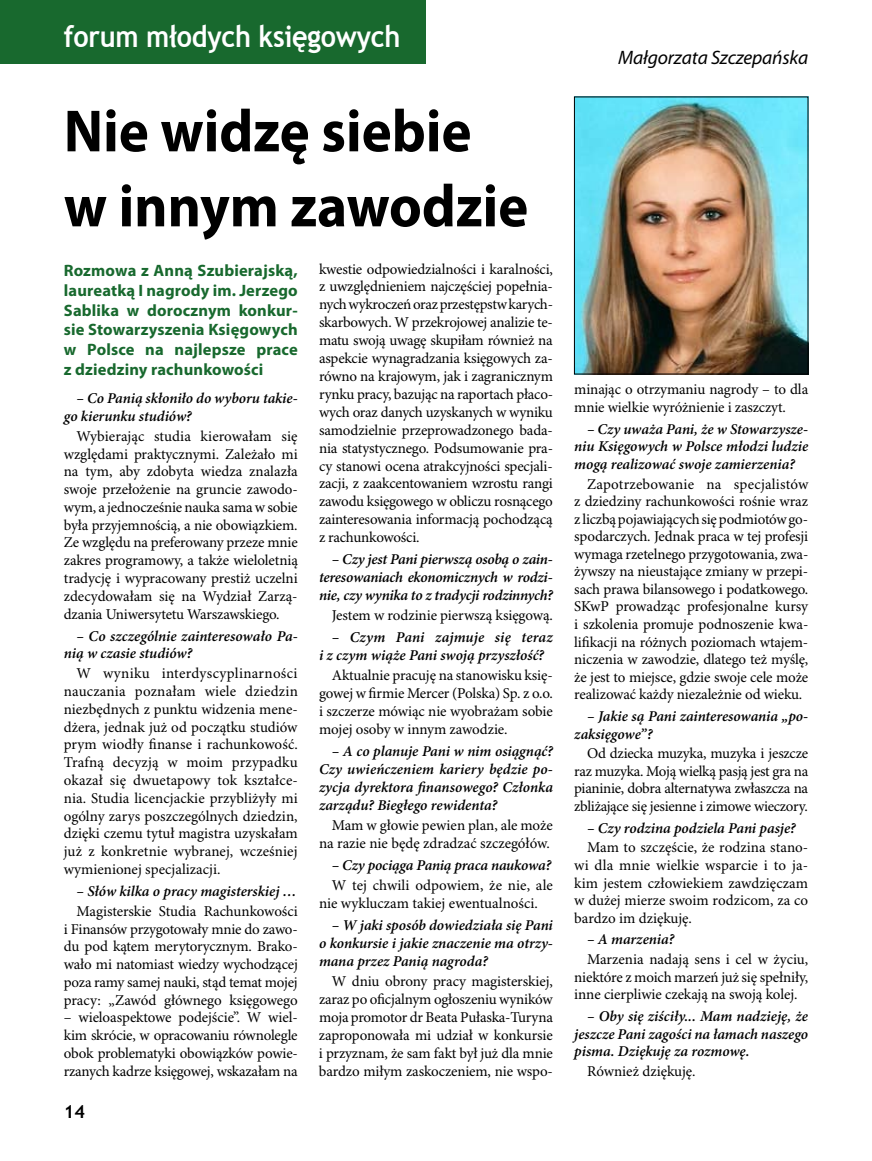
<style>
.page{position:relative;width:872px;height:1161px;background:#fff}
.page>*{position:absolute;margin:0;border:0;box-sizing:border-box;transform-origin:0 0}
.t1{font:700 60px/75px "Myriad Pro";color:#000;scale:.95 1}
.t2{font:700 30px "Trebuchet MS";letter-spacing:-.01em;color:#fff;scale:.9 1}
.t3{font:italic 19.5px "Myriad Pro";letter-spacing:-.01em;color:#000}
.t4{font:700 18px "Trebuchet MS";color:#000}
.t5{font:700 16.5px/19.8px "Myriad Pro";letter-spacing:.01em;color:#18692e;text-align:justify}
.t6{font:15px/17.9px "Minion Pro";letter-spacing:-.01em;color:#000;text-align:justify}
.t7{font:italic 600 15px/17.9px "Minion Pro";letter-spacing:-.005em;color:#000;text-align:justify}
</style>
<div class="page">
<div style="left:0;top:0;width:425px;height:64px;background:#18692e"></div>
<img style="left:576px;top:99px;width:230px;height:273px">
<div style="left:574px;top:97px;width:234px;height:277px;border:1px solid #000"></div>
<h2 class="t2" style="left:64px;top:17px;width:375px">forum młodych księgowych</h2>
<h1 class="t1" style="left:64px;top:94px;width:490px">Nie widzę siebie w innym zawodzie</h1>
<p class="t5" style="left:64px;top:261px;width:235px">Rozmowa z Anną Szubierajską, laureatką I nagrody im. Jerzego Sablika w dorocznym konkur&shy;sie Stowarzyszenia Księgowych w Polsce na najlepsze prace z dziedziny rachunkowości</p>
<p class="t7" style="left:64px;top:390px;width:235px;text-indent:13px">– Co Panią skłoniło do wyboru takie&shy;go kierunku studiów?</p>
<p class="t6" style="left:64px;top:428px;width:236px;text-indent:13px">Wybierając studia kierowałam się względami praktycznymi. Zależało mi na tym, aby zdobyta wiedza znalazła swoje przełożenie na gruncie zawodo&shy;wym, a jednocześnie nauka sama w sobie była przyjemnością, a nie obowiązkiem.<br>Ze względu na preferowany przeze mnie zakres programowy, a także wieloletnią tradycję i wypracowany prestiż uczelni zdecydowałam się na Wydział Zarzą&shy;dzania Uniwersytetu Warszawskiego.</p>
<p class="t7" style="left:64px;top:627px;width:235px;text-indent:13px">– Co szczególnie zainteresowało Pa&shy;nią w czasie studiów?</p>
<p class="t6" style="left:64px;top:665px;width:236px;text-indent:13px">W wyniku interdyscyplinarności nauczania poznałam wiele dziedzin niezbędnych z punktu widzenia mene&shy;dżera, jednak już od początku studiów prym wiodły finanse i rachunkowość.<br>Trafną decyzją w moim przypadku okazał się dwuetapowy tok kształce&shy;nia. Studia licencjackie przybliżyły mi ogólny zarys poszczególnych dziedzin, dzięki czemu tytuł magistra uzyskałam już z konkretnie wybranej, wcześniej wymienionej specjalizacji.</p>
<p class="t7" style="left:77px;top:883px;width:222px">– Słów kilka o pracy magisterskiej …</p>
<p class="t6" style="left:64px;top:903px;width:236px;text-indent:13px">Magisterskie Studia Rachunkowości i Finansów przygotowały mnie do zawo&shy;du pod kątem merytorycznym. Brako&shy;wało mi natomiast wiedzy wychodzącej poza ramy samej nauki, stąd temat mojej pracy: „Zawód głównego księgowego</p>
<p class="t6" style="left:64px;top:1009px;width:235px">– wieloaspektowe podejście”. W wiel&shy;kim skrócie, w opracowaniu równolegle obok problematyki obowiązków powie&shy;rzanych kadrze księgowej, wskazałam na</p>
<p class="t4" style="left:64px;top:1101px;width:23px">14</p>
<p class="t6" style="left:319px;top:260px;width:235px">kwestie odpowiedzialności i karalności, z uwzględnieniem najczęściej popełnia&shy;nych wykroczeń oraz przestępstw karych&shy;skarbowych. W przekrojowej analizie te&shy;matu swoją uwagę skupiłam również na aspekcie wynagradzania księgowych za&shy;równo na krajowym, jak i zagranicznym rynku pracy, bazując na raportach płaco&shy;wych oraz danych uzyskanych w wyniku samodzielnie przeprowadzonego bada&shy;nia statystycznego. Podsumowanie pra&shy;cy stanowi ocena atrakcyjności specjali&shy;zacji, z zaakcentowaniem wzrostu rangi zawodu księgowego w obliczu rosnącego zainteresowania informacją pochodzącą z rachunkowości.</p>
<p class="t7" style="left:319px;top:551px;width:235px;text-indent:13px">– Czy jest Pani pierwszą osobą o zain&shy;teresowaniach ekonomicznych w rodzi&shy;nie, czy wynika to z tradycji rodzinnych?</p>
<p class="t6" style="left:332px;top:607px;width:223px">Jestem w rodzinie pierwszą księgową.</p>
<p class="t7" style="left:319px;top:629px;width:235px;text-indent:13px">– Czym Pani zajmuje się teraz i z czym wiąże Pani swoją przyszłość?</p>
<p class="t6" style="left:319px;top:667px;width:235px;text-indent:13px">Aktualnie pracuję na stanowisku księ&shy;gowej w firmie Mercer (Polska) Sp. z o.o. i szczerze mówiąc nie wyobrażam sobie mojej osoby w innym zawodzie.</p>
<p class="t7" style="left:319px;top:743px;width:235px;text-indent:13px">– A co planuje Pani w nim osiągnąć?<br>Czy uwieńczeniem kariery będzie po&shy;zycja dyrektora finansowego? Członka zarządu? Biegłego rewidenta?</p>
<p class="t6" style="left:319px;top:817px;width:235px;text-align:right">Mam w głowie pewien plan, ale może na razie nie będę zdradzać szczegółów.</p>
<p class="t7" style="left:332px;top:857px;width:221px">– Czy pociąga Panią praca naukowa?</p>
<p class="t6" style="left:319px;top:877px;width:235px;text-indent:13px">W tej chwili odpowiem, że nie, ale nie wykluczam takiej ewentualności.</p>
<p class="t7" style="left:319px;top:917px;width:235px;text-indent:13px">– W jaki sposób dowiedziała się Pani o konkursie i jakie znaczenie ma otrzy&shy;mana przez Panią nagroda?</p>
<p class="t6" style="left:319px;top:973px;width:235px;text-indent:13px">W dniu obrony pracy magisterskiej, zaraz po oficjalnym ogłoszeniu wyników moja promotor dr Beata Pułaska-Turyna zaproponowała mi udział w konkursie i przyznam, że sam fakt był już dla mnie bardzo miłym zaskoczeniem, nie wspo-</p>
<h3 class="t3" style="left:618px;top:47px;width:191px">Małgorzata Szczepańska</h3>
<p class="t6" style="left:574px;top:381px;width:235px">minając o otrzymaniu nagrody – to dla mnie wielkie wyróżnienie i zaszczyt.</p>
<p class="t7" style="left:574px;top:421px;width:235px;text-indent:13px">– Czy uważa Pani, że w Stowarzysze&shy;niu Księgowych w Polsce młodzi ludzie mogą realizować swoje zamierzenia?</p>
<p class="t6" style="left:574px;top:476px;width:235px;text-indent:13px">Zapotrzebowanie na specjalistów z dziedziny rachunkowości rośnie wraz z liczbą pojawiających się podmiotów go&shy;spodarczych. Jednak praca w tej profesji wymaga rzetelnego przygotowania, zwa&shy;żywszy na nieustające zmiany w przepi&shy;sach prawa bilansowego i podatkowego.<br>SKwP prowadząc profesjonalne kursy i szkolenia promuje podnoszenie kwa&shy;lifikacji na różnych poziomach wtajem&shy;niczenia w zawodzie, dlatego też myślę, że jest to miejsce, gdzie swoje cele może realizować każdy niezależnie od wieku.</p>
<p class="t7" style="left:574px;top:708px;width:235px;text-indent:13px">– Jakie są Pani zainteresowania „po&shy;zaksięgowe”?</p>
<p class="t6" style="left:574px;top:745px;width:235px;text-indent:13px">Od dziecka muzyka, muzyka i jeszcze raz muzyka. Moją wielką pasją jest gra na pianinie, dobra alternatywa zwłaszcza na zbliżające się jesienne i zimowe wieczory.</p>
<p class="t7" style="left:587px;top:819px;width:210px">– Czy rodzina podziela Pani pasje?</p>
<p class="t6" style="left:574px;top:839px;width:235px;text-indent:13px">Mam to szczęście, że rodzina stano&shy;wi dla mnie wielkie wsparcie i to ja&shy;kim jestem człowiekiem zawdzięczam w dużej mierze swoim rodzicom, za co bardzo im dziękuję.</p>
<p class="t7" style="left:587px;top:931px;width:89px">– A marzenia?</p>
<p class="t6" style="left:574px;top:951px;width:235px;text-indent:13px">Marzenia nadają sens i cel w życiu, niektóre z moich marzeń już się spełniły, inne cierpliwie czekają na swoją kolej.</p>
<p class="t7" style="left:574px;top:1008px;width:235px;text-indent:13px">– Oby się ziściły... Mam nadzieję, że jeszcze Pani zagości na łamach naszego pisma. Dziękuję za rozmowę.</p>
<p class="t6" style="left:587px;top:1063px;width:110px">Również dziękuję.</p>
</div>
